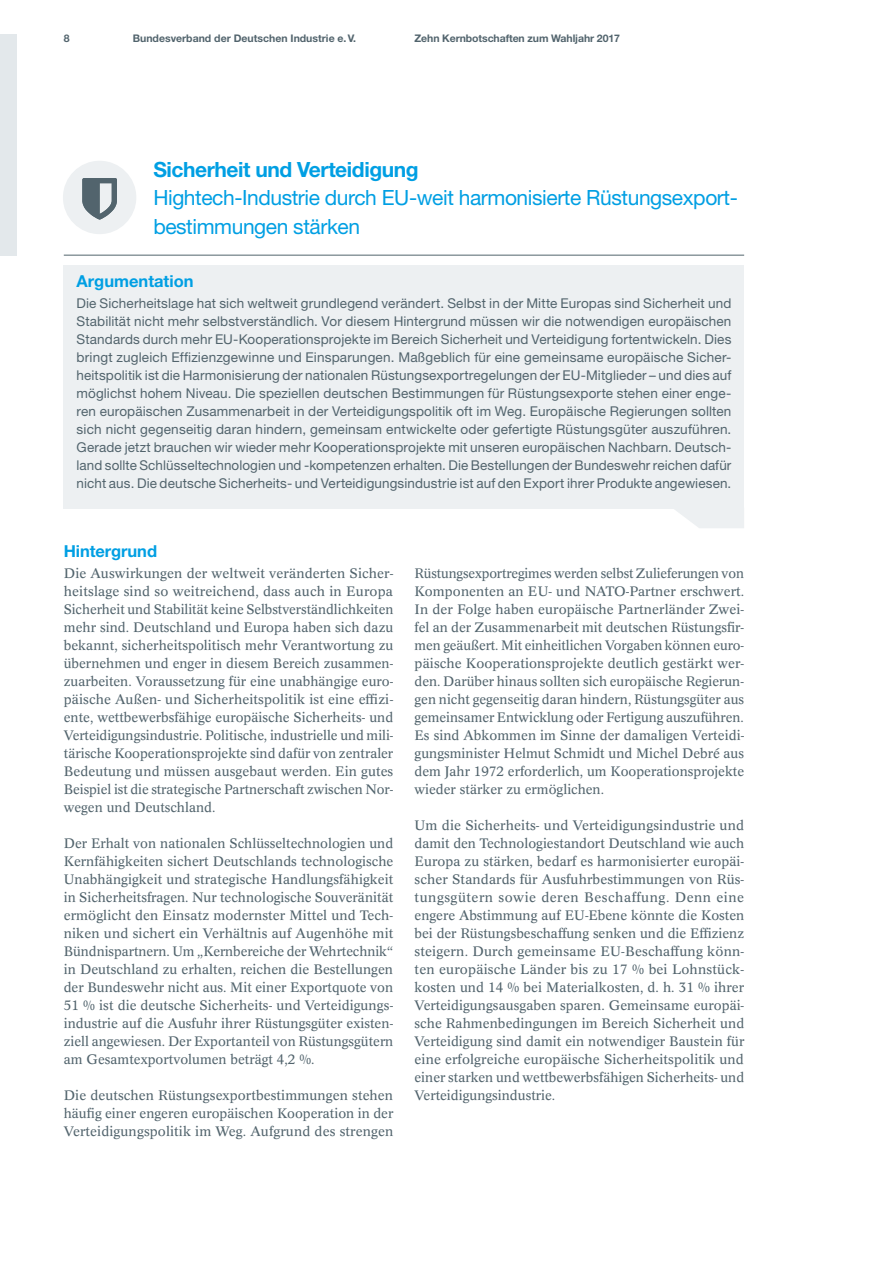
<style>
.page{position:relative;width:893px;height:1263px;background:#fff}
.page>*{position:absolute;margin:0;border:0;box-sizing:border-box;transform-origin:0 0}
.t1{font:21px/28.5px "Helvetica Neue LT Std";letter-spacing:-.02em;color:#009fe3}
.t2{font:700 21px "Helvetica Neue LT Std";letter-spacing:-.02em;color:#009fe3}
.t3{font:700 16.5px "Helvetica Neue LT Std";color:#009fe3}
.t4{font:13.5px/18px "Concorde BE";color:#52646d;text-align:justify}
.t5{font:13.5px/18px "Helvetica Neue LT Std";letter-spacing:.01em;color:#52646d;text-align:justify}
.t6{font:700 10.5px "Helvetica Neue LT Std";color:#52646d}
</style>
<div class="page">
<div style="left:0;top:34px;width:17px;height:221px;background:#e3e8eb"></div>
<hr style="left:64px;top:255px;width:680px;height:1px;background:#52646d">
<div style="left:64px;top:266px;width:680px;height:46px;background:#edf0f2"></div>
<div style="left:64px;top:286px;width:680px;height:223px;background:#edf0f2"></div>
<svg style="left:674px;top:509px;width:70px;height:19px"></svg>
<div style="left:63px;top:161px;width:73px;height:73px;background:#edf0f2;border-radius:50%"></div>
<svg style="left:82px;top:178px;width:35px;height:42px"></svg>
<p class="t6" style="left:64px;top:31px;width:7px">8</p>
<p class="t6" style="left:133px;top:31px;width:225px">Bundesverband der Deutschen Industrie e.V.</p>
<p class="t6" style="left:415px;top:31px;width:207px">Zehn Kernbotschaften zum Wahljahr 2017</p>
<h1 class="t2" style="left:153px;top:156px;width:267px">Sicherheit und Verteidigung</h1>
<h1 class="t1" style="left:153px;top:183px;width:584px">Hightech-Industrie durch EU-weit harmonisierte Rüstungsexport&shy;bestimmungen stärken</h1>
<p class="t3" style="left:77px;top:271px;width:119px">Argumentation</p>
<p class="t5" style="left:77px;top:294px;width:656px">Die Sicherheitslage hat sich weltweit grundlegend verändert. Selbst in der Mitte Europas sind Sicherheit und Stabilität nicht mehr selbstverständlich. Vor diesem Hintergrund müssen wir die notwendigen europäischen Standards durch mehr EU-Kooperationsprojekte im Bereich Sicherheit und Verteidigung fortentwickeln. Dies bringt zugleich Effizienzgewinne und Einsparungen. Maßgeblich für eine gemeinsame europäische Sicher&shy;heitspolitik ist die Harmonisierung der nationalen Rüstungsexportregelungen der EU-Mitglieder – und dies auf möglichst hohem Niveau. Die speziellen deutschen Bestimmungen für Rüstungsexporte stehen einer enge&shy;ren europäischen Zusammenarbeit in der Verteidigungspolitik oft im Weg. Europäische Regierungen sollten sich nicht gegenseitig daran hindern, gemeinsam entwickelte oder gefertigte Rüstungsgüter auszuführen.<br>Gerade jetzt brauchen wir wieder mehr Kooperationsprojekte mit unseren europäischen Nachbarn. Deutsch&shy;land sollte Schlüsseltechnologien und -kompetenzen erhalten. Die Bestellungen der Bundeswehr reichen dafür nicht aus. Die deutsche Sicherheits- und Verteidigungsindustrie ist auf den Export ihrer Produkte angewiesen.</p>
<p class="t3" style="left:64px;top:541px;width:95px">Hintergrund</p>
<p class="t4" style="left:64px;top:565px;width:331px">Die Auswirkungen der weltweit veränderten Sicher&shy;heitslage sind so weitreichend, dass auch in Europa Sicherheit und Stabilität keine Selbstverständlichkeiten mehr sind. Deutschland und Europa haben sich dazu bekannt, sicherheitspolitisch mehr Verantwortung zu übernehmen und enger in diesem Bereich zusammen&shy;zuarbeiten. Voraussetzung für eine unabhängige euro&shy;päische Außen- und Sicherheitspolitik ist eine effizi&shy;ente, wettbewerbsfähige europäische Sicherheits- und Verteidigungsindustrie. Politische, industrielle und mili&shy;tärische Kooperationsprojekte sind dafür von zentraler Bedeutung und müssen ausgebaut werden. Ein gutes Beispiel ist die strategische Partnerschaft zwischen Nor&shy;wegen und Deutschland.</p>
<p class="t4" style="left:64px;top:835px;width:331px">Der Erhalt von nationalen Schlüsseltechnologien und Kernfähigkeiten sichert Deutschlands technologische Unabhängigkeit und strategische Handlungsfähigkeit in Sicherheitsfragen. Nur technologische Souveränität ermöglicht den Einsatz modernster Mittel und Tech&shy;niken und sichert ein Verhältnis auf Augenhöhe mit Bündnispartnern. Um „Kernbereiche der Wehrtechnik“ in Deutschland zu erhalten, reichen die Bestellungen der Bundeswehr nicht aus. Mit einer Exportquote von 51 % ist die deutsche Sicherheits- und Verteidigungs&shy;industrie auf die Ausfuhr ihrer Rüstungsgüter existen&shy;ziell angewiesen. Der Exportanteil von Rüstungsgütern am Gesamtexportvolumen beträgt 4,2 %.</p>
<p class="t4" style="left:64px;top:1087px;width:331px">Die deutschen Rüstungsexportbestimmungen stehen häufig einer engeren europäischen Kooperation in der Verteidigungspolitik im Weg. Aufgrund des strengen</p>
<p class="t4" style="left:415px;top:565px;width:331px">Rüstungsexportregimes werden selbst Zulieferungen von Komponenten an EU- und NATO-Partner erschwert.<br>In der Folge haben europäische Partnerländer Zwei&shy;fel an der Zusammenarbeit mit deutschen Rüstungsfir&shy;men geäußert. Mit einheitlichen Vorgaben können euro&shy;päische Kooperationsprojekte deutlich gestärkt wer&shy;den. Darüber hinaus sollten sich europäische Regierun&shy;gen nicht gegenseitig daran hindern, Rüstungsgüter aus gemeinsamer Entwicklung oder Fertigung auszuführen.<br>Es sind Abkommen im Sinne der damaligen Verteidi&shy;gungsminister Helmut Schmidt und Michel Debré aus dem Jahr 1972 erforderlich, um Kooperationsprojekte wieder stärker zu ermöglichen.</p>
<p class="t4" style="left:415px;top:817px;width:331px">Um die Sicherheits- und Verteidigungsindustrie und damit den Technologiestandort Deutschland wie auch Europa zu stärken, bedarf es harmonisierter europäi&shy;scher Standards für Ausfuhrbestimmungen von Rüs&shy;tungsgütern sowie deren Beschaffung. Denn eine engere Abstimmung auf EU-Ebene könnte die Kosten bei der Rüstungsbeschaffung senken und die Effizienz steigern. Durch gemeinsame EU-Beschaffung könn&shy;ten europäische Länder bis zu 17 % bei Lohnstück&shy;kosten und 14 % bei Materialkosten, d. h. 31 % ihrer Verteidigungsausgaben sparen. Gemeinsame europäi&shy;sche Rahmenbedingungen im Bereich Sicherheit und Verteidigung sind damit ein notwendiger Baustein für eine erfolgreiche europäische Sicherheitspolitik und einer starken und wettbewerbsfähigen Sicherheits- und Verteidigungsindustrie.</p>
</div>
